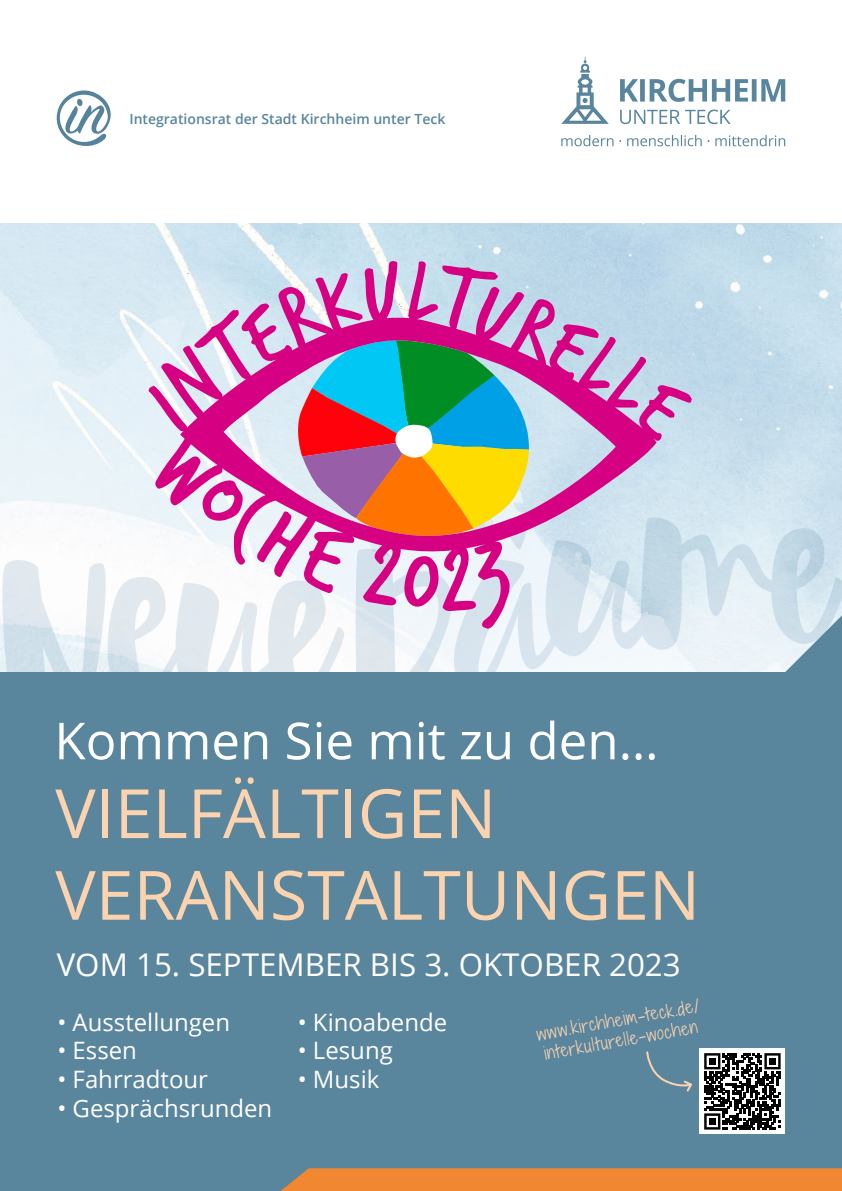
<style>
.page{position:relative;width:842px;height:1191px;background:#fff}
.page>*{position:absolute;margin:0;border:0;box-sizing:border-box;transform-origin:0 0}
.t1{font:68px/81.6px "Open Sans";color:#fcd3af}
.t2{font:51px "Open Sans";color:#fff}
.t3{font:31.3px "Open Sans";color:#fff}
.t4{font:24px "Open Sans";color:#fff}
.t5{font:17px/20.4px "Shadows Into Light Two";color:#fcd3af}
.t6{font:600 14px "Open Sans";color:#59859d}
</style>
<div class="page">
<img style="left:0;top:223px;width:842px;height:449px">
<svg style="left:353px;top:516px;width:489px;height:156px"></svg>
<svg style="left:1px;top:559px;width:344px;height:113px"></svg>
<svg style="left:149px;top:261px;width:543px;height:367px;background:#c8a6c0"></svg>
<div style="left:0;top:672px;width:842px;height:519px;background:#59859d"></div>
<div style="left:281px;top:1168px;width:561px;height:23px;background:#f18831"></div>
<svg style="left:699px;top:615px;width:143px;height:57px;background:#cbdae4"></svg>
<svg style="left:561px;top:135px;width:224px;height:11px"></svg>
<svg style="left:561px;top:60px;width:48px;height:64px"></svg>
<svg style="left:620px;top:79px;width:165px;height:23px"></svg>
<svg style="left:620px;top:110px;width:110px;height:14px"></svg>
<div style="left:699px;top:1048px;width:86px;height:86px;background:#fff"></div>
<svg style="left:704px;top:1053px;width:77px;height:76px"></svg>
<div style="left:709px;top:1057px;width:7px;height:7px;background:#000"></div>
<div style="left:769px;top:1057px;width:7px;height:7px;background:#000"></div>
<div style="left:709px;top:1118px;width:7px;height:7px;background:#000"></div>
<svg style="left:646px;top:1051px;width:46px;height:41px"></svg>
<svg style="left:56px;top:90px;width:55px;height:56px"></svg>
<p class="t6" style="left:129px;top:109px;width:317px">Integrationsrat der Stadt Kirchheim unter Teck</p>
<h2 class="t2" style="left:54px;top:706px;width:606px">Kommen Sie mit zu den…</h2>
<h1 class="t1" style="left:55px;top:771px;width:646px">VIELFÄLTIGEN<br>VERANSTALTUNGEN</h1>
<h3 class="t3" style="left:57px;top:943px;width:626px">VOM 15. SEPTEMBER BIS 3. OKTOBER 2023</h3>
<p class="t4" style="left:57px;top:1005px;width:174px">• Ausstellungen</p>
<p class="t4" style="left:57px;top:1034px;width:81px">• Essen</p>
<p class="t4" style="left:57px;top:1063px;width:152px">• Fahrradtour</p>
<p class="t4" style="left:57px;top:1091px;width:216px">• Gesprächsrunden</p>
<p class="t4" style="left:298px;top:1005px;width:151px">• Kinoabende</p>
<p class="t4" style="left:298px;top:1034px;width:97px">• Lesung</p>
<p class="t4" style="left:298px;top:1063px;width:83px">• Musik</p>
<p class="t5" style="left:535px;top:1024px;width:167px;rotate:-10deg">www.kirchheim-teck.de/ interkulturelle-wochen</p>
</div>
